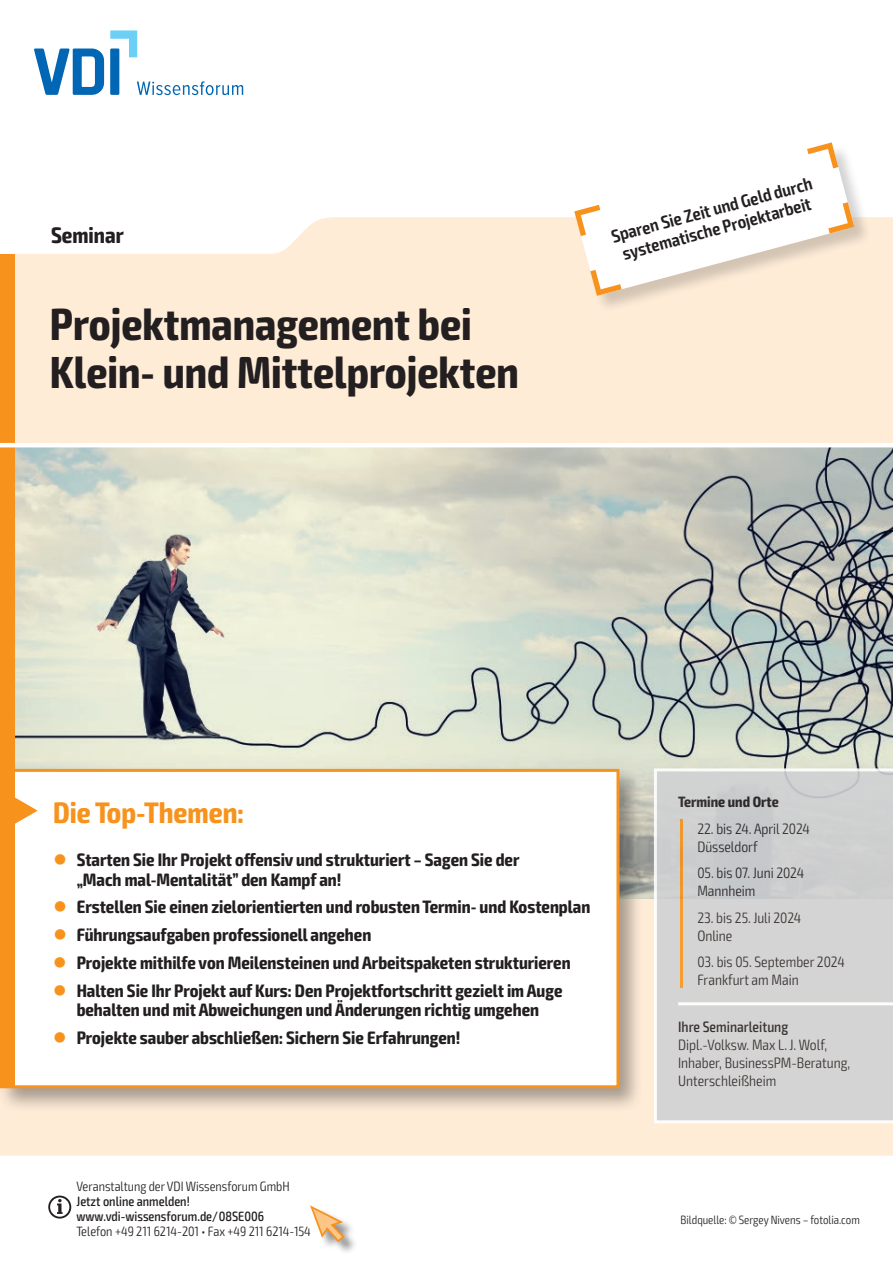
<style>
.page{position:relative;width:893px;height:1263px;background:#fff}
.page>*{position:absolute;margin:0;border:0;box-sizing:border-box;transform-origin:0 0}
.t1{font:700 condensed 45px/48px "Exo 2";color:#231f20}
.t2{font:700 condensed 29.7px "Exo 2";color:#f7931d}
.t3{font:700 condensed 22.5px "Exo 2";color:#231f20}
.t4{font:700 condensed 18px/19.5px "Exo 2";color:#231f20}
.t5{font:600 condensed 18px/19.5px "Exo 2";color:#231f20;text-align:center}
.t6{font:300 condensed 15px/18px "Exo 2";color:#231f20}
.t7{font:500 condensed 15px "Exo 2";color:#231f20}
.t8{font:700 condensed 15px "Exo 2";color:#231f20}
.t9{font:300 condensed 13.5px "Exo 2";color:#231f20}
.t10{font:500 condensed 13.5px/15px "Exo 2";color:#231f20}
.t11{font:300 condensed 12px "Exo 2";color:#231f20}
.s1{color:#f7931d}
</style>
<div class="page">
<div style="left:0;top:217px;width:893px;height:938px;background:#feecd7"></div>
<img style="left:14px;top:447px;width:879px;height:451px">
<div style="left:0;top:765px;width:644px;height:348px;background:#231f20;opacity:.4"></div>
<div style="left:2px;top:770px;width:616px;height:317px;background:#fff"></div>
<div style="left:3px;top:772px;width:11px;height:313px;background:#f7931d"></div>
<div style="left:0;top:769px;width:619px;height:319px;border:3px solid #f7931d"></div>
<svg style="left:14px;top:796px;width:24px;height:29px"></svg>
<div style="left:0;top:254px;width:14px;height:519px;background:#f7931d"></div>
<div style="left:311px;top:1206px;width:47px;height:49px;background:#231f20;opacity:.5"></div>
<svg style="left:310px;top:1205px;width:36px;height:38px"></svg>
<hr style="left:0;top:443px;width:893px;height:4px;background:#fff">
<svg style="left:654px;top:768px;width:239px;height:355px;background:#d3d2d2"></svg>
<svg style="left:48px;top:1195px;width:23px;height:23px"></svg>
<svg style="left:34px;top:30px;width:209px;height:65px"></svg>
<div style="left:575px;top:143px;width:297px;height:170px;background:#231f20;opacity:.2"></div>
<svg style="left:574px;top:142px;width:280px;height:154px"></svg>
<p class="t3" style="left:51px;top:221px;width:74px">Seminar</p>
<h1 class="t1" style="left:50px;top:301px;width:470px">Projektmanagement bei<br>Klein- und Mittelprojekten</h1>
<p class="t5" style="left:609px;top:227px;width:209px;rotate:-15deg">Sparen Sie Zeit und Geld durch systematische Projektarbeit</p>
<h2 class="t2" style="left:53px;top:794px;width:192px">Die Top-Themen:</h2>
<p class="t4" style="left:77px;top:850px;width:444px;text-indent:-23px"><span class="s1">●</span> Starten Sie Ihr Projekt offensiv und strukturiert – Sagen Sie der „Mach mal-Mentalität” den Kampf an!</p>
<p class="t4" style="left:53px;top:898px;width:538px"><span class="s1">●</span> Erstellen Sie einen zielorientierten und robusten Termin- und Kostenplan</p>
<p class="t4" style="left:53px;top:925px;width:319px"><span class="s1">●</span> Führungsaufgaben professionell angehen</p>
<p class="t4" style="left:53px;top:953px;width:519px"><span class="s1">●</span> Projekte mithilfe von Meilensteinen und Arbeitspaketen strukturieren</p>
<p class="t4" style="left:53px;top:981px;width:511px;text-align:center"><span class="s1">●</span> Halten Sie Ihr Projekt auf Kurs: Den Projektfortschritt gezielt im Auge behalten und mit Abweichungen und Änderungen richtig umgehen</p>
<p class="t4" style="left:53px;top:1028px;width:409px"><span class="s1">●</span> Projekte sauber abschließen: Sichern Sie Erfahrungen!</p>
<p class="t9" style="left:77px;top:1178px;width:215px">Veranstaltung der VDI Wissensforum GmbH</p>
<p class="t10" style="left:77px;top:1194px;width:189px">Jetzt online anmelden! www.vdi-wissensforum.de/08SE006</p>
<p class="t9" style="left:77px;top:1223px;width:236px">Telefon +49 211 6214-201 • Fax +49 211 6214-154</p>
<p class="t8" style="left:678px;top:793px;width:102px">Termine und Orte</p>
<p class="t6" style="left:697px;top:820px;width:114px">22. bis 24. April 2024<br>Düsseldorf</p>
<p class="t6" style="left:697px;top:864px;width:108px">05. bis 07. Juni 2024<br>Mannheim</p>
<p class="t6" style="left:697px;top:909px;width:106px">23. bis 25. Juli 2024<br>Online</p>
<p class="t6" style="left:697px;top:953px;width:149px">03. bis 05. September 2024<br>Frankfurt am Main</p>
<p class="t7" style="left:678px;top:1018px;width:112px">Ihre Seminarleitung</p>
<p class="t6" style="left:678px;top:1036px;width:173px">Dipl.-Volksw. Max L. J. Wolf,<br>Inhaber, BusinessPM-Beratung,<br>Unterschleißheim</p>
<p class="t11" style="left:681px;top:1212px;width:181px">Bildquelle: © Sergey Nivens – fotolia.com</p>
</div>
